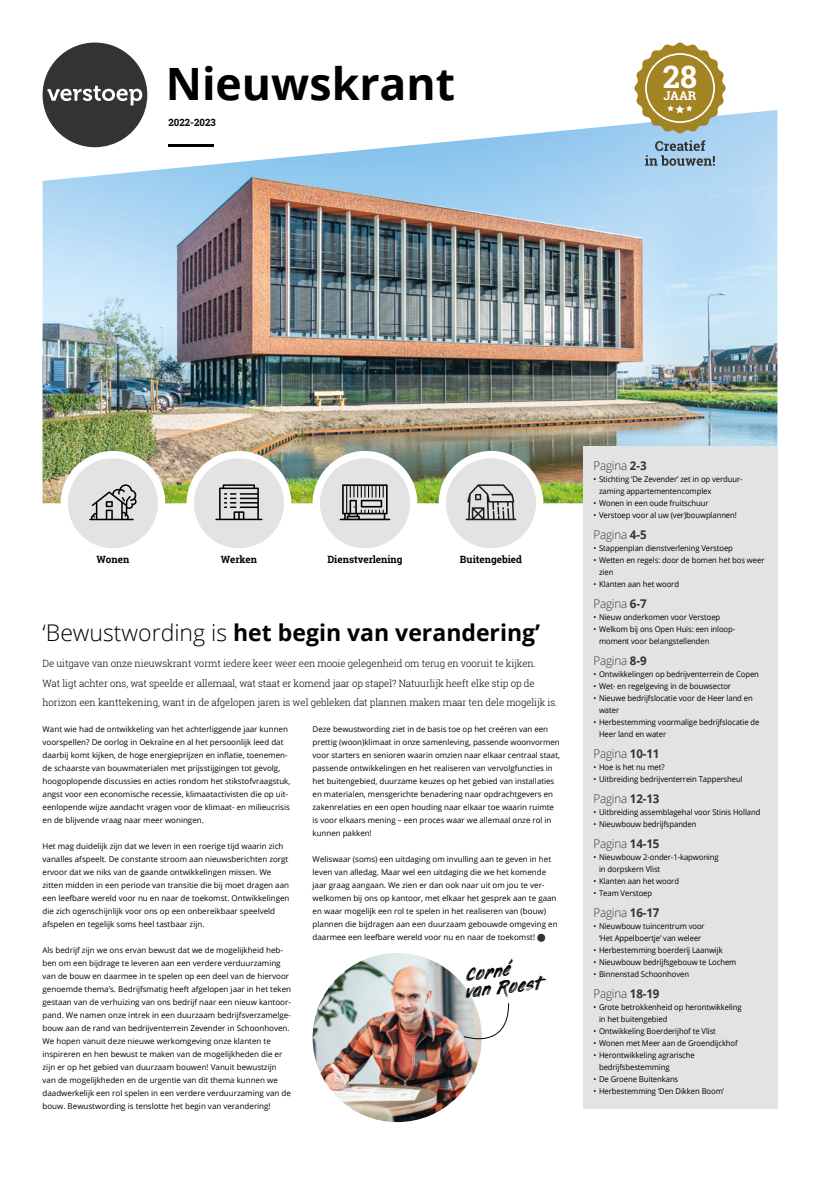
<style>
.page{position:relative;width:820px;height:1177px;background:#fff}
.page>*{position:absolute;margin:0;border:0;box-sizing:border-box;transform-origin:0 0}
.t1{font:700 44.6px "Open Sans";color:#000}
.t2{font:700 31.2px "Roboto Slab";color:#fff}
.t3{font:700 23px "Open Sans";color:#000}
.t4{font:18.3px/17.1px "Painting With Chocolate";color:#000}
.t5{font:700 12.3px "Roboto Slab";color:#fff}
.t6{font:300 12px "Open Sans";letter-spacing:-.01em;color:#333332;scale:.96 1}
.t7{font:300 10px/19.5px "Roboto Slab";letter-spacing:-.01em;color:#000}
.t8{font:700 10px "Roboto Slab";color:#000}
.t9{font:8px/13px "Open Sans";color:#000}
.t10{font:8px/12px "Open Sans";color:#000;scale:.96 1}
.s1{font-weight:300}
.s2{font-weight:700}
</style>
<div class="page">
<img style="left:43px;top:110px;width:734px;height:393px">
<svg style="left:43px;top:43px;width:104px;height:104px"></svg>
<hr style="left:169px;top:144px;width:45px;height:3px;background:#000">
<div style="left:438px;top:451px;width:105px;height:104px;background:#fff;border-radius:50%"></div>
<div style="left:446px;top:458px;width:90px;height:90px;background:#e3e3e3;border-radius:50%"></div>
<div style="left:61px;top:451px;width:104px;height:104px;background:#fff;border-radius:50%"></div>
<div style="left:68px;top:458px;width:90px;height:90px;background:#e3e3e3;border-radius:50%"></div>
<div style="left:186px;top:451px;width:105px;height:104px;background:#fff;border-radius:50%"></div>
<div style="left:194px;top:458px;width:90px;height:90px;background:#e3e3e3;border-radius:50%"></div>
<div style="left:312px;top:451px;width:105px;height:104px;background:#fff;border-radius:50%"></div>
<div style="left:320px;top:458px;width:90px;height:90px;background:#e3e3e3;border-radius:50%"></div>
<svg style="left:89px;top:484px;width:47px;height:36px"></svg>
<svg style="left:215px;top:484px;width:47px;height:36px"></svg>
<svg style="left:339px;top:484px;width:51px;height:36px"></svg>
<svg style="left:465px;top:484px;width:51px;height:36px"></svg>
<svg style="left:634px;top:43px;width:91px;height:91px"></svg>
<svg style="left:644px;top:140px;width:70px;height:26px;background:#87a5bc"></svg>
<div style="left:582px;top:446px;width:195px;height:663px;background:#e3e3e3"></div>
<div style="left:537px;top:933px;width:8px;height:8px;background:#333332;border-radius:50%"></div>
<img style="left:312px;top:953px;width:169px;height:169px;border-radius:84px">
<svg style="left:463px;top:1002px;width:46px;height:49px"></svg>
<h1 class="t1" style="left:166px;top:53px;width:291px">Nieuwskrant</h1>
<p class="t8" style="left:168px;top:115px;width:49px">2022-2023</p>
<h2 class="t2" style="left:662px;top:56px;width:36px">28</h2>
<h3 class="t5" style="left:663px;top:87px;width:34px">JAAR</h3>
<p class="t8" style="left:96px;top:552px;width:34px">Wonen</p>
<p class="t8" style="left:221px;top:552px;width:38px">Werken</p>
<p class="t8" style="left:327px;top:552px;width:76px">Dienstverlening</p>
<p class="t8" style="left:460px;top:552px;width:64px">Buitengebied</p>
<h3 class="t3" style="left:43px;top:616px;width:499px"><span class="s1">‘Bewustwording is</span> het begin van verandering’</h3>
<p class="t7" style="left:43px;top:653px;width:516px">De uitgave van onze nieuwskrant vormt iedere keer weer een mooie gelegenheid om terug en vooruit te kijken.<br>Wat ligt achter ons, wat speelde er allemaal, wat staat er komend jaar op stapel? Natuurlijk heeft elke stip op de horizon een kanttekening, want in de afgelopen jaren is wel gebleken dat plannen maken maar ten dele mogelijk is.</p>
<p class="t9" style="left:43px;top:722px;width:249px">Want wie had de ontwikkeling van het achterliggende jaar kunnen voorspellen? De oorlog in Oekraïne en al het persoonlijk leed dat daarbij komt kijken, de hoge energieprijzen en inflatie, toenemen&shy;de schaarste van bouwmaterialen met prijsstijgingen tot gevolg, hoogoplopende discussies en acties rondom het stikstofvraagstuk, angst voor een economische recessie, klimaatactivisten die op uit&shy;eenlopende wijze aandacht vragen voor de klimaat- en milieucrisis en de blijvende vraag naar meer woningen.</p>
<p class="t9" style="left:43px;top:839px;width:248px">Het mag duidelijk zijn dat we leven in een roerige tijd waarin zich vanalles afspeelt. De constante stroom aan nieuwsberichten zorgt ervoor dat we niks van de gaande ontwikkelingen missen. We zitten midden in een periode van transitie die bij moet dragen aan een leefbare wereld voor nu en naar de toekomst. Ontwikkelingen die zich ogenschijnlijk voor ons op een onbereikbaar speelveld afspelen en tegelijk soms heel tastbaar zijn.</p>
<p class="t9" style="left:43px;top:943px;width:250px">Als bedrijf zijn we ons ervan bewust dat we de mogelijkheid heb&shy;ben om een bijdrage te leveren aan een verdere verduurzaming van de bouw en daarmee in te spelen op een deel van de hiervoor genoemde thema’s. Bedrijfsmatig heeft afgelopen jaar in het teken gestaan van de verhuizing van ons bedrijf naar een nieuw kantoor&shy;pand. We namen onze intrek in een duurzaam bedrijfsverzamelge&shy;bouw aan de rand van bedrijventerrein Zevender in Schoonhoven.<br>We hopen vanuit deze nieuwe werkomgeving onze klanten te inspireren en hen bewust te maken van de mogelijkheden die er zijn er op het gebied van duurzaam bouwen! Vanuit bewustzijn van de mogelijkheden en de urgentie van dit thema kunnen we daadwerkelijk een rol spelen in een verdere verduurzaming van de bouw. Bewustwording is tenslotte het begin van verandering!</p>
<p class="t9" style="left:312px;top:722px;width:249px">Deze bewustwording ziet in de basis toe op het creëren van een prettig (woon)klimaat in onze samenleving, passende woonvormen voor starters en senioren waarin omzien naar elkaar centraal staat, passende ontwikkelingen en het realiseren van vervolgfuncties in het buitengebied, duurzame keuzes op het gebied van installaties en materialen, mensgerichte benadering naar opdrachtgevers en zakenrelaties en een open houding naar elkaar toe waarin ruimte is voor elkaars mening – een proces waar we allemaal onze rol in kunnen pakken!</p>
<p class="t9" style="left:312px;top:852px;width:246px">Weliswaar (soms) een uitdaging om invulling aan te geven in het leven van alledag. Maar wel een uitdaging die we het komende jaar graag aangaan. We zien er dan ook naar uit om jou te ver&shy;welkomen bij ons op kantoor, met elkaar het gesprek aan te gaan en waar mogelijk een rol te spelen in het realiseren van (bouw) plannen die bijdragen aan een duurzaam gebouwde omgeving en daarmee een leefbare wereld voor nu en naar de toekomst!</p>
<h3 class="t4" style="left:462px;top:966px;width:77px;rotate:-7deg">Corné<br>van Roest</h3>
<h3 class="t6" style="left:593px;top:457px;width:57px">Pagina <span class="s2">2-3</span></h3>
<p class="t10" style="left:598px;top:473px;width:151px;text-indent:-6px">• Stichting ‘De Zevender’ zet in op verduur&shy;zaming appartementencomplex</p>
<p class="t10" style="left:593px;top:497px;width:121px">• Wonen in een oude fruitschuur</p>
<p class="t10" style="left:593px;top:509px;width:151px">• Verstoep voor al uw (ver)bouwplannen!</p>
<h3 class="t6" style="left:593px;top:526px;width:57px">Pagina <span class="s2">4-5</span></h3>
<p class="t10" style="left:593px;top:542px;width:147px">• Stappenplan dienstverlening Verstoep</p>
<p class="t10" style="left:598px;top:554px;width:174px;text-indent:-6px">• Wetten en regels: door de bomen het bos weer zien</p>
<p class="t10" style="left:593px;top:578px;width:91px">• Klanten aan het woord</p>
<h3 class="t6" style="left:593px;top:595px;width:57px">Pagina <span class="s2">6-7</span></h3>
<p class="t10" style="left:593px;top:611px;width:134px">• Nieuw onderkomen voor Verstoep</p>
<p class="t10" style="left:598px;top:623px;width:143px;text-indent:-6px">• Welkom bij ons Open Huis: een inloop&shy;moment voor belangstellenden</p>
<h3 class="t6" style="left:593px;top:652px;width:57px">Pagina <span class="s2">8-9</span></h3>
<p class="t10" style="left:593px;top:668px;width:174px">• Ontwikkelingen op bedrijventerrein de Copen</p>
<p class="t10" style="left:593px;top:680px;width:145px">• Wet- en regelgeving in de bouwsector</p>
<p class="t10" style="left:598px;top:692px;width:162px;text-indent:-6px">• Nieuwe bedrijfslocatie voor de Heer land en water</p>
<p class="t10" style="left:598px;top:716px;width:168px;text-indent:-6px">• Herbestemming voormalige bedrijfslocatie de<br>Heer land en water</p>
<h3 class="t6" style="left:593px;top:745px;width:70px">Pagina <span class="s2">10-11</span></h3>
<p class="t10" style="left:593px;top:761px;width:76px">• Hoe is het nu met?</p>
<p class="t10" style="left:593px;top:773px;width:157px">• Uitbreiding bedrijventerrein Tappersheul</p>
<h3 class="t6" style="left:593px;top:790px;width:70px">Pagina <span class="s2">12-13</span></h3>
<p class="t10" style="left:593px;top:806px;width:175px">• Uitbreiding assemblagehal voor Stinis Holland</p>
<p class="t10" style="left:593px;top:818px;width:109px">• Nieuwbouw bedrijfspanden</p>
<h3 class="t6" style="left:593px;top:835px;width:70px">Pagina <span class="s2">14-15</span></h3>
<p class="t10" style="left:598px;top:851px;width:126px;text-indent:-6px">• Nieuwbouw 2-onder-1-kapwoning in dorpskern Vlist</p>
<p class="t10" style="left:593px;top:875px;width:91px">• Klanten aan het woord</p>
<p class="t10" style="left:593px;top:887px;width:63px">• Team Verstoep</p>
<h3 class="t6" style="left:593px;top:904px;width:70px">Pagina <span class="s2">16-17</span></h3>
<p class="t10" style="left:593px;top:920px;width:117px;text-align:center">• Nieuwbouw tuincentrum voor ‘Het Appelboertje’ van weleer</p>
<p class="t10" style="left:593px;top:944px;width:136px">• Herbestemming boerderij Laanwijk</p>
<p class="t10" style="left:593px;top:956px;width:150px">• Nieuwbouw bedrijfsgebouw te Lochem</p>
<p class="t10" style="left:593px;top:968px;width:101px">• Binnenstad Schoonhoven</p>
<h3 class="t6" style="left:593px;top:985px;width:70px">Pagina <span class="s2">18-19</span></h3>
<p class="t10" style="left:598px;top:1001px;width:150px;text-indent:-6px">• Grote betrokkenheid op herontwikkeling in het buitengebied</p>
<p class="t10" style="left:593px;top:1025px;width:129px">• Ontwikkeling Boerderijhof te Vlist</p>
<p class="t10" style="left:593px;top:1037px;width:152px">• Wonen met Meer aan de Groendijckhof</p>
<p class="t10" style="left:598px;top:1049px;width:101px;text-indent:-6px">• Herontwikkeling agrarische bedrijfsbestemming</p>
<p class="t10" style="left:593px;top:1073px;width:90px">• De Groene Buitenkans</p>
<p class="t10" style="left:593px;top:1085px;width:138px">• Herbestemming ‘Den Dikken Boom’</p>
</div>
